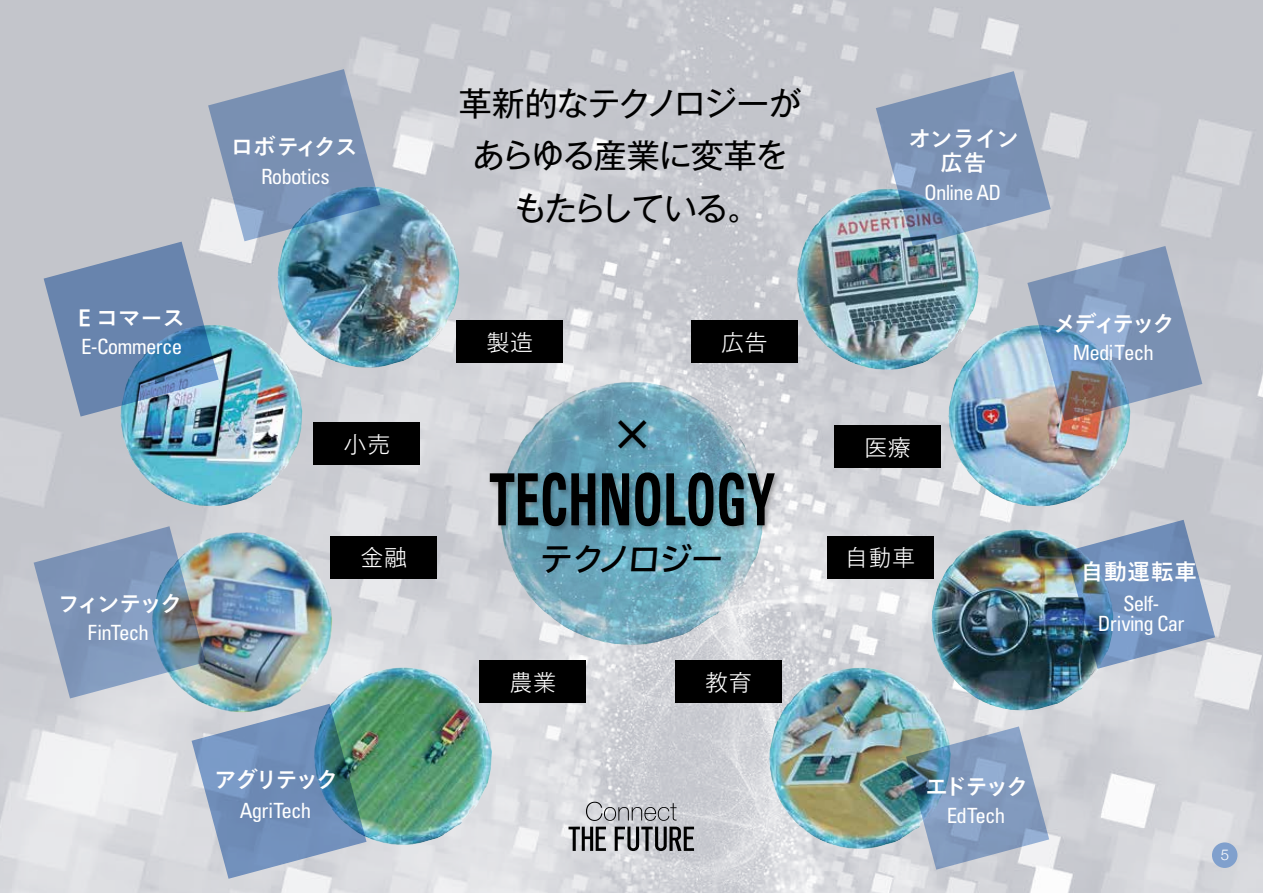
<style>
.page{position:relative;width:1263px;height:893px;background:#fff}
.page>*{position:absolute;margin:0;border:0;box-sizing:border-box;transform-origin:0 0}
.t1{font:700 condensed 72px "Univers";color:#000;scale:.7 1}
.t2{font:700 46.5px "TBUD Go Std";color:#000}
.t3{font:33px/52.5px "Gothic MB101 Pro";letter-spacing:-.055em;color:#000;text-align:center}
.t4{font:700 31.35px "TBUD Go Std";color:#000}
.t5{font:500 22.5px "Tazugane Gothic Std N";letter-spacing:-.08em;color:#fff}
.t6{font:300 22.5px "Gothic MB101 Pro";letter-spacing:.05em;color:#fff}
.t7{font:condensed 21px "Univers";letter-spacing:-.04em;color:#fff}
.t8{font:300 15px "Helvetica Neue";color:#fff}
</style>
<div class="page">
<img style="left:0;top:0;width:1263px;height:893px">
<div style="left:1212px;top:842px;width:25px;height:26px;background:#80a0cd;border-radius:50%"></div>
<img style="left:934px;top:529px;width:91px;height:70px">
<img style="left:206px;top:532px;width:40px;height:60px">
<img style="left:800px;top:188px;width:76px;height:70px">
<img style="left:317px;top:667px;width:89px;height:68px">
<img style="left:772px;top:667px;width:91px;height:70px">
<svg style="left:192px;top:704px;width:174px;height:175px;background:#819eb8"></svg>
<img style="left:44px;top:69px;width:336px;height:348px">
<img style="left:876px;top:71px;width:326px;height:350px">
<svg style="left:906px;top:726px;width:143px;height:144px;background:#93a9c0"></svg>
<svg style="left:34px;top:526px;width:172px;height:172px;background:#92a3b9"></svg>
<img style="left:1066px;top:520px;width:149px;height:149px">
<img style="left:504px;top:381px;width:132px;height:25px">
<div style="left:675px;top:660px;width:106px;height:43px;background:#000"></div>
<div style="left:313px;top:422px;width:107px;height:43px;background:#000"></div>
<div style="left:827px;top:536px;width:106px;height:42px;background:#000"></div>
<div style="left:479px;top:660px;width:107px;height:43px;background:#000"></div>
<div style="left:834px;top:425px;width:107px;height:43px;background:#000"></div>
<img style="left:485px;top:406px;width:299px;height:146px">
<svg style="left:568px;top:827px;width:38px;height:24px"></svg>
<svg style="left:615px;top:827px;width:79px;height:24px;background:#76777a"></svg>
<svg style="left:586px;top:802px;width:90px;height:19px;background:#b0b1b6"></svg>
<div style="left:457px;top:320px;width:106px;height:43px;background:#000"></div>
<div style="left:691px;top:320px;width:106px;height:42px;background:#000"></div>
<div style="left:330px;top:536px;width:107px;height:42px;background:#000"></div>
<p class="t5" style="left:78px;top:302px;width:109px">E コマース</p>
<p class="t7" style="left:81px;top:333px;width:102px">-E Commerce</p>
<p class="t5" style="left:58px;top:588px;width:126px">フィンテック</p>
<p class="t7" style="left:88px;top:619px;width:63px">FinTech</p>
<p class="t5" style="left:231px;top:130px;width:128px">ロボティクス</p>
<p class="t7" style="left:261px;top:164px;width:70px">Robotics</p>
<p class="t6" style="left:344px;top:426px;width:48px">小売</p>
<p class="t6" style="left:361px;top:539px;width:48px">金融</p>
<p class="t5" style="left:214px;top:764px;width:126px">アグリテック</p>
<p class="t7" style="left:240px;top:797px;width:73px">AgriTech</p>
<h3 class="t3" style="left:459px;top:72px;width:344px">革新的なテクノロジーがあらゆる産業に変革をもたらしている。</h3>
<p class="t6" style="left:487px;top:324px;width:48px">製造</p>
<p class="t6" style="left:721px;top:323px;width:48px">広告</p>
<h2 class="t2" style="left:609px;top:396px;width:48px">×</h2>
<h1 class="t1" style="left:489px;top:456px;width:410px">TECHNOLOGY</h1>
<h3 class="t4" style="left:540px;top:534px;width:188px">テクノロジー</h3>
<p class="t6" style="left:510px;top:664px;width:48px">農業</p>
<p class="t6" style="left:705px;top:664px;width:48px">教育</p>
<p class="t5" style="left:908px;top:122px;width:112px">オンライン</p>
<p class="t5" style="left:940px;top:147px;width:47px">広告</p>
<p class="t7" style="left:924px;top:179px;width:79px">Online AD</p>
<p class="t6" style="left:865px;top:429px;width:48px">医療</p>
<p class="t6" style="left:845px;top:539px;width:71px">自動車</p>
<p class="t5" style="left:1054px;top:308px;width:122px">メディテック</p>
<p class="t7" style="left:1073px;top:340px;width:82px">MediTech</p>
<p class="t5" style="left:1081px;top:556px;width:118px">自動運転車</p>
<p class="t7" style="left:1123px;top:590px;width:38px">Self-</p>
<p class="t7" style="left:1098px;top:610px;width:88px">Driving Car</p>
<p class="t5" style="left:925px;top:771px;width:105px">エドテック</p>
<p class="t7" style="left:947px;top:802px;width:60px">EdTech</p>
<p class="t8" style="left:1221px;top:843px;width:10px">5</p>
</div>
